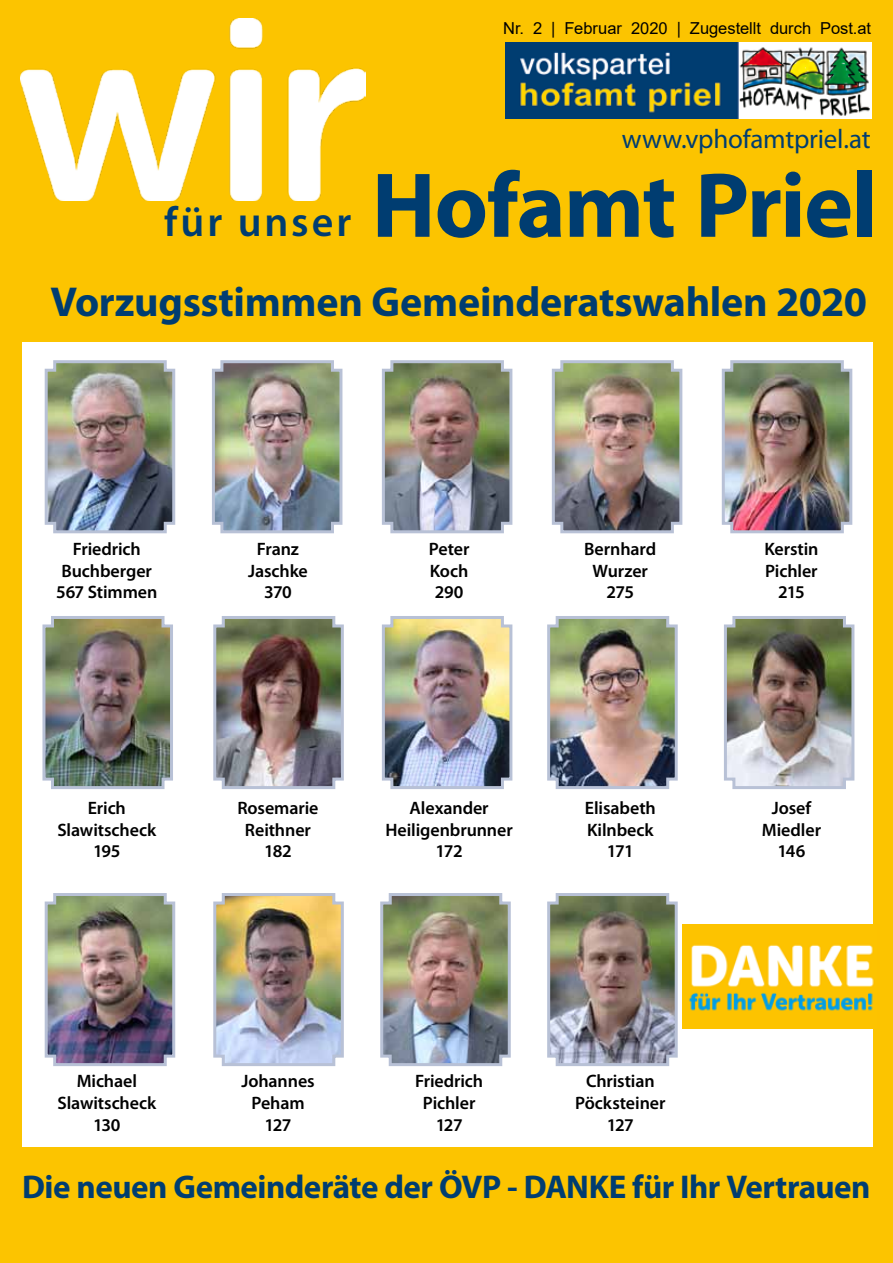
<style>
.page{position:relative;width:893px;height:1263px;background:#fcc400}
.page>*{position:absolute;margin:0;border:0;box-sizing:border-box;transform-origin:0 0}
.t1{font:700 93px "Myriad Pro";letter-spacing:-.02em;color:#003d71}
.t2{font:700 42px "Myriad Pro";letter-spacing:-.01em;color:#003d71}
.t3{font:700 33px "Myriad Pro";letter-spacing:-.015em;color:#003d71}
.t4{font:27px "Myriad Pro";letter-spacing:-.01em;color:#003d71}
.t5{font:600 18px/21.6px "Myriad Pro";letter-spacing:-.005em;color:#000;text-align:center}
.t6{font:16.5px "Arial";color:#000}
.s1{font-weight:600;font-size:42px}
</style>
<div class="page">
<div style="left:22px;top:342px;width:851px;height:805px;background:#fff"></div>
<img style="left:21px;top:18px;width:344px;height:182px">
<img style="left:506px;top:43px;width:366px;height:75px">
<img style="left:44px;top:360px;width:132px;height:174px">
<img style="left:212px;top:360px;width:131px;height:174px">
<img style="left:382px;top:360px;width:131px;height:174px">
<img style="left:551px;top:360px;width:132px;height:174px">
<img style="left:721px;top:360px;width:132px;height:174px">
<img style="left:42px;top:616px;width:131px;height:173px">
<img style="left:213px;top:616px;width:131px;height:173px">
<img style="left:382px;top:616px;width:131px;height:173px">
<img style="left:547px;top:616px;width:131px;height:173px">
<img style="left:724px;top:616px;width:131px;height:173px">
<img style="left:44px;top:893px;width:132px;height:173px">
<img style="left:213px;top:893px;width:131px;height:173px">
<img style="left:682px;top:925px;width:192px;height:103px">
<img style="left:380px;top:893px;width:131px;height:173px">
<img style="left:547px;top:893px;width:131px;height:173px">
<p class="t6" style="left:503px;top:17px;width:369px">Nr. 2 | Februar 2020 | Zugestellt durch Post.at</p>
<h3 class="t4" style="left:622px;top:122px;width:250px">www.vphofamtpriel.at</h3>
<h1 class="t1" style="left:164px;top:145px;width:715px"><span class="s1">für unser</span> Hofamt Priel</h1>
<h2 class="t2" style="left:50px;top:275px;width:818px">Vorzugsstimmen Gemeinderatswahlen 2020</h2>
<p class="t5" style="left:56px;top:538px;width:103px">Friedrich<br>Buchberger<br>567 Stimmen</p>
<p class="t5" style="left:248px;top:538px;width:61px">Franz<br>Jaschke<br>370</p>
<p class="t5" style="left:429px;top:538px;width:42px;text-align:justify">Peter Koch 290</p>
<p class="t5" style="left:584px;top:538px;width:74px">Bernhard<br>Wurzer<br>275</p>
<p class="t5" style="left:764px;top:538px;width:56px">Kerstin<br>Pichler<br>215</p>
<p class="t5" style="left:57px;top:797px;width:100px">Erich<br>Slawitscheck<br>195</p>
<p class="t5" style="left:237px;top:797px;width:82px">Rosemarie<br>Reithner<br>182</p>
<p class="t5" style="left:385px;top:797px;width:129px">Alexander<br>Heiligenbrunner<br>172</p>
<p class="t5" style="left:585px;top:797px;width:72px">Elisabeth<br>Kilnbeck<br>171</p>
<p class="t5" style="left:762px;top:797px;width:61px">Josef<br>Miedler<br>146</p>
<p class="t5" style="left:57px;top:1070px;width:100px">Michael<br>Slawitscheck<br>130</p>
<p class="t5" style="left:241px;top:1070px;width:75px">Johannes<br>Peham<br>127</p>
<p class="t5" style="left:415px;top:1070px;width:70px">Friedrich<br>Pichler<br>127</p>
<p class="t5" style="left:575px;top:1070px;width:92px">Christian<br>Pöcksteiner<br>127</p>
<h3 class="t3" style="left:22px;top:1165px;width:850px">Die neuen Gemeinderäte der ÖVP - DANKE für Ihr Vertrauen</h3>
</div>
